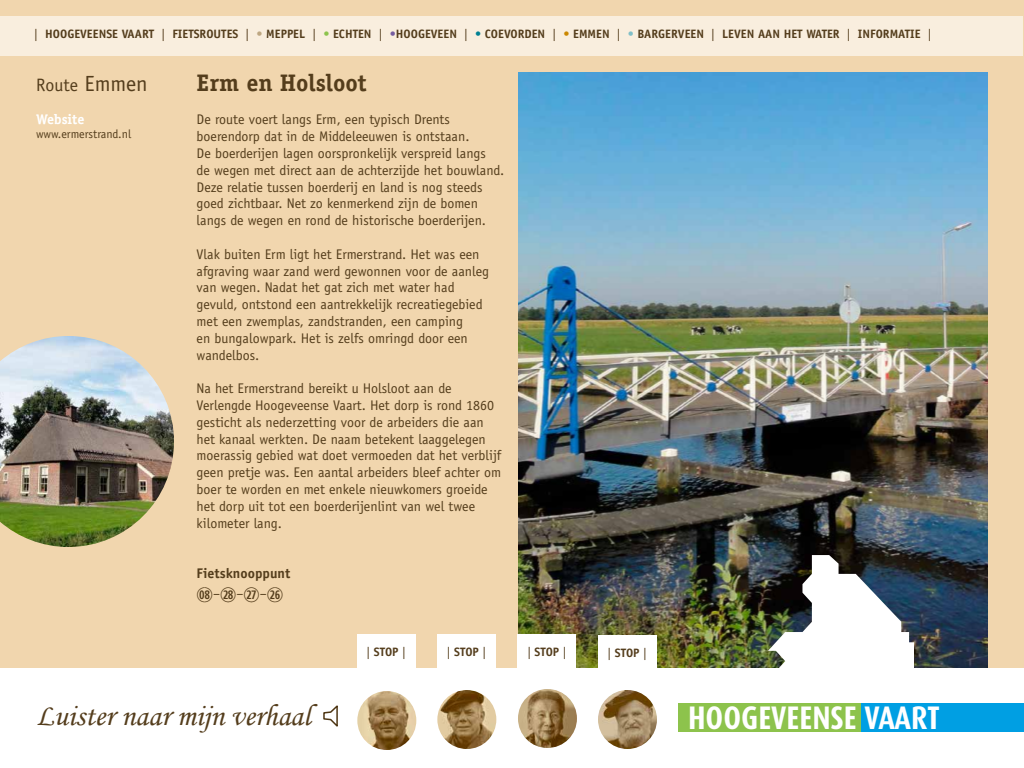
<style>
.page{position:relative;width:1024px;height:768px;background:#fff}
.page>*{position:absolute;margin:0;border:0;box-sizing:border-box;transform-origin:0 0}
.t1{font:700 32.6px "Dax Condensed";color:#fff}
.t2{font:30.6px "Monotype Corsiva";color:#543d1c}
.t3{font:700 24px "Officina Serif";color:#543d1c}
.t4{font:20px "Combi Numerals";color:#533c1b}
.t5{font:18px "Officina Sans";color:#543d1c}
.t6{font:14px/16.8px "Officina Sans";color:#543d1c}
.t7{font:700 14px "Officina Sans";color:#543d1c}
.t8{font:700 14px "Officina Serif";color:#fff}
.t9{font:700 12.2px "Officina Sans";color:#543d1c}
.t10{font:12px "Officina Sans";color:#543d1c}
.s1{font-weight:400}
.s2{color:#bea782}
.s3{color:#8dc34c}
.s4{color:#755da0}
.s5{color:#008092}
.s6{color:#ca8700}
.s7{color:#80bfc8}
.s8{font-size:22px}
</style>
<div class="page">
<div style="left:0;top:0;width:1024px;height:668px;background:#f1d6ae"></div>
<img style="left:0;top:336px;width:174px;height:211px">
<img style="left:518px;top:72px;width:470px;height:596px">
<div style="left:0;top:16px;width:1024px;height:40px;background:#f9eede"></div>
<div style="left:357px;top:634px;width:59px;height:35px;background:#fff"></div>
<div style="left:437px;top:634px;width:59px;height:35px;background:#fff"></div>
<img style="left:357px;top:691px;width:59px;height:59px;border-radius:30px">
<img style="left:437px;top:690px;width:59px;height:59px;border-radius:29px">
<svg style="left:323px;top:705px;width:15px;height:22px"></svg>
<div style="left:518px;top:634px;width:58px;height:35px;background:#fff"></div>
<div style="left:598px;top:635px;width:59px;height:35px;background:#fff"></div>
<img style="left:518px;top:689px;width:59px;height:59px;border-radius:30px">
<img style="left:598px;top:690px;width:59px;height:59px;border-radius:30px">
<div style="left:678px;top:703px;width:184px;height:29px;background:#8dc34c"></div>
<div style="left:861px;top:703px;width:163px;height:29px;background:#009fe3"></div>
<svg style="left:768px;top:555px;width:146px;height:113px;background:#a2a7a9"></svg>
<p class="t9" style="left:34px;top:26px;width:899px"><span class="s1">|</span> HOOGEVEENSE VAART <span class="s1">|</span> FIETSROUTES <span class="s1">|</span> <span class="s2">•</span> MEPPEL <span class="s1">|</span> <span class="s3">•</span> ECHTEN <span class="s1">|</span> <span class="s4">•</span>HOOGEVEEN <span class="s1">|</span> <span class="s5">•</span> COEVORDEN <span class="s1">|</span> <span class="s6">•</span> EMMEN <span class="s1">|</span> <span class="s7">•</span> BARGERVEEN <span class="s1">|</span> LEVEN AAN HET WATER <span class="s1">|</span> INFORMATIE <span class="s1">|</span></p>
<p class="t5" style="left:36px;top:74px;width:113px">Route <span class="s8">Emmen</span></p>
<p class="t8" style="left:36px;top:110px;width:50px">Website</p>
<p class="t10" style="left:36px;top:126px;width:97px">www.ermerstrand.nl</p>
<h3 class="t3" style="left:197px;top:68px;width:172px">Erm en Holsloot</h3>
<p class="t6" style="left:197px;top:111px;width:309px">De route voert langs Erm, een typisch Drents boerendorp dat in de Middeleeuwen is ontstaan.<br>De boerderijen lagen oorspronkelijk verspreid langs<br>de wegen met direct aan de achterzijde het bouwland.<br>Deze relatie tussen boerderij en land is nog steeds goed zichtbaar. Net zo kenmerkend zijn de bomen langs de wegen en rond de historische boerderijen.</p>
<p class="t6" style="left:197px;top:246px;width:294px">Vlak buiten Erm ligt het Ermerstrand. Het was een afgraving waar zand werd gewonnen voor de aanleg van wegen. Nadat het gat zich met water had gevuld, ontstond een aantrekkelijk recreatiegebied met een zwemplas, zandstranden, een camping<br>en bungalowpark. Het is zelfs omringd door een wandelbos.</p>
<p class="t6" style="left:197px;top:380px;width:306px">Na het Ermerstrand bereikt u Holsloot aan de Verlengde Hoogeveense Vaart. Het dorp is rond 1860 gesticht als nederzetting voor de arbeiders die aan het kanaal werkten. De naam betekent laaggelegen moerassig gebied wat doet vermoeden dat het verblijf geen pretje was. Een aantal arbeiders bleef achter om boer te worden en met enkele nieuwkomers groeide het dorp uit tot een boerderijenlint van wel twee kilometer lang.</p>
<p class="t7" style="left:197px;top:565px;width:95px">FIETSKNOOPPUNT</p>
<h3 class="t4" style="left:197px;top:587px;width:88px">0*<sup>–</sup>2*<sup>–</sup>2&amp;<sup>–</sup>2^</h3>
<p class="t9" style="left:367px;top:645px;width:41px"><span class="s1">|</span> STOP <span class="s1">|</span></p>
<p class="t9" style="left:447px;top:645px;width:41px"><span class="s1">|</span> STOP <span class="s1">|</span></p>
<h2 class="t2" style="left:36px;top:698px;width:276px">Luister naar mijn verhaal</h2>
<p class="t9" style="left:527px;top:645px;width:41px"><span class="s1">|</span> STOP <span class="s1">|</span></p>
<p class="t9" style="left:608px;top:646px;width:41px"><span class="s1">|</span> STOP <span class="s1">|</span></p>
<h1 class="t1" style="left:688px;top:700px;width:253px">HOOGEVEENSE VAART</h1>
</div>
